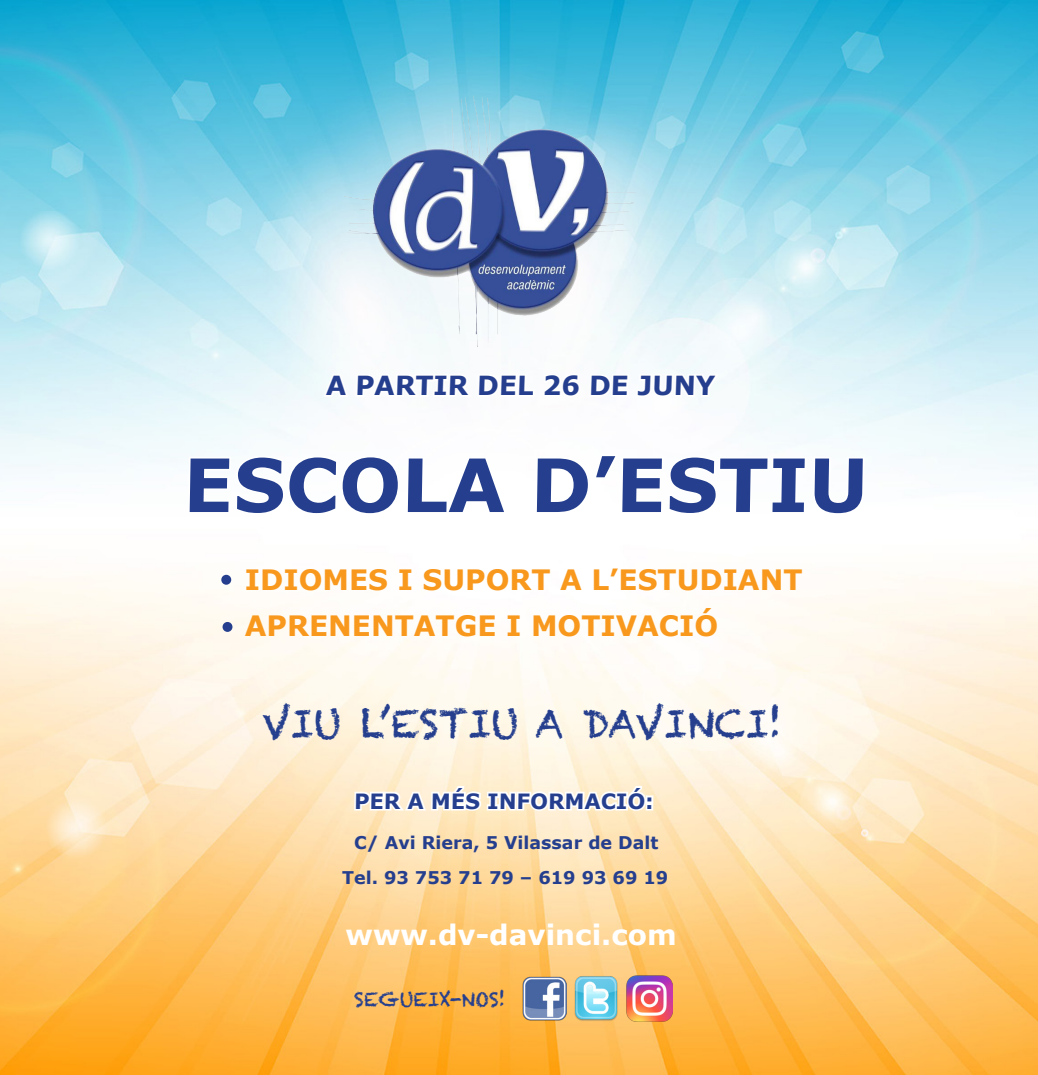
<style>
.page{position:relative;width:1038px;height:1075px;background:#fff}
.page>*{position:absolute;margin:0;border:0;box-sizing:border-box;transform-origin:0 0}
.t1{font:700 73.5px "Verdana";color:#253f8e}
.t2{font:38.5px "Chalkduster";color:#253f8e}
.t3{font:700 28px/45.5px "Verdana";color:#f8981d}
.t4{font:700 28px "Verdana";color:#fff}
.t5{font:700 26.25px "Verdana";color:#253f8e}
.t6{font:700 21px "Verdana";color:#253f8e}
.t7{font:19.25px "Chalkduster";color:#253f8e}
.t8{font:700 17.5px/35.5px "Verdana";color:#253f8e;text-align:center}
</style>
<div class="page">
<img style="left:0;top:0;width:1038px;height:1074px">
<img style="left:340px;top:88px;width:301px;height:268px">
<svg style="left:186px;top:369px;width:680px;height:528px"></svg>
<div style="left:646px;top:795px;width:7px;height:7px;border:4px solid #fff"></div>
<img style="left:573px;top:975px;width:45px;height:45px">
<img style="left:523px;top:976px;width:43px;height:43px">
<img style="left:626px;top:975px;width:46px;height:46px">
<h3 class="t5" style="left:326px;top:368px;width:392px">A PARTIR DEL 26 DE JUNY</h3>
<h1 class="t1" style="left:183px;top:438px;width:688px">ESCOLA D’ESTIU</h1>
<h3 class="t3" style="left:245px;top:556px;width:559px">IDIOMES I SUPORT A L’ESTUDIANT<br>APRENENTATGE I MOTIVACIÓ</h3>
<h2 class="t2" style="left:262px;top:699px;width:521px">VIU L’ESTIU A DAVINCI!</h2>
<p class="t6" style="left:354px;top:787px;width:301px">PER A MÉS INFORMACIÓ:</p>
<p class="t8" style="left:342px;top:823px;width:328px">C/ Avi Riera, 5 Vilassar de Dalt<br>Tel. 93 753 71 79 – 619 93 69 19</p>
<h3 class="t4" style="left:345px;top:917px;width:333px">www.dv-davinci.com</h3>
<p class="t7" style="left:354px;top:986px;width:153px">SEGUEIX-NOS!</p>
</div>
